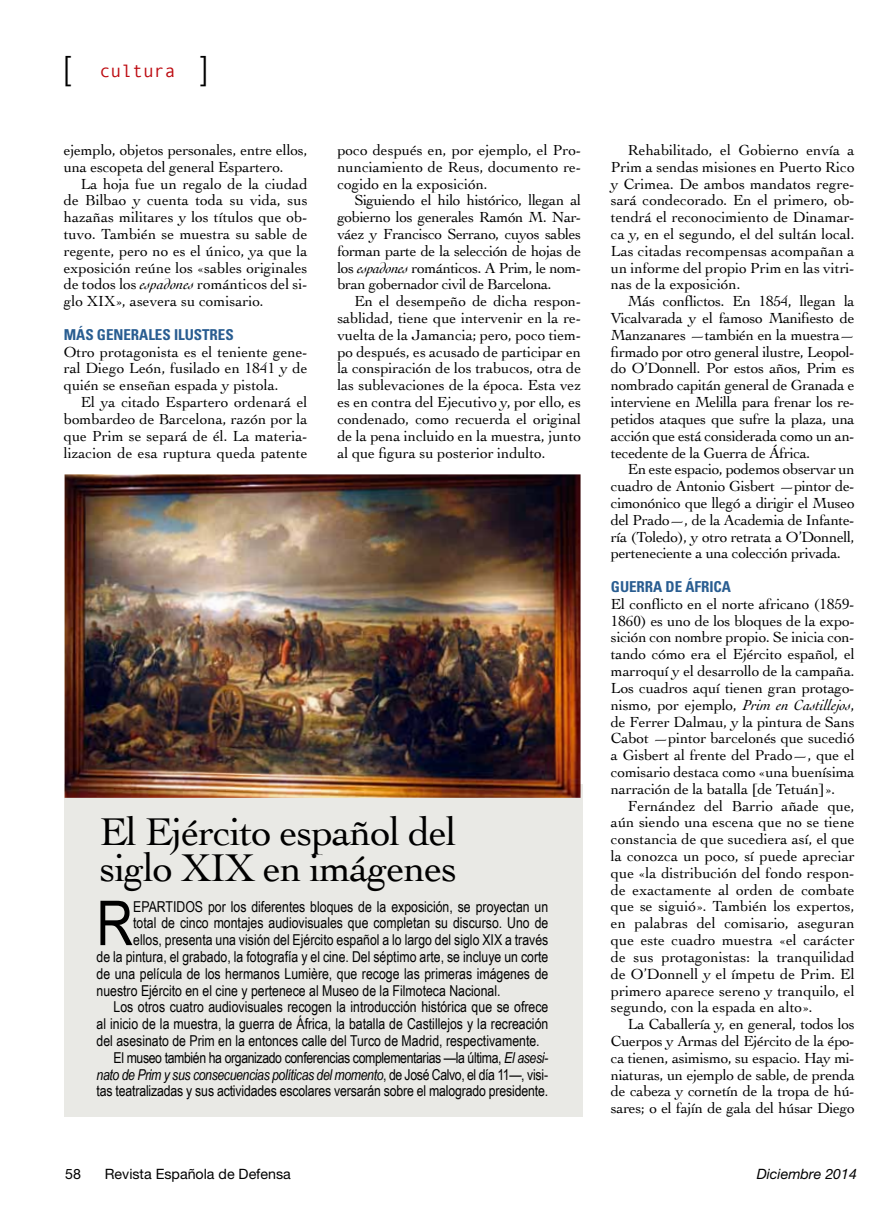
<style>
.page{position:relative;width:893px;height:1217px;background:#fff}
.page>*{position:absolute;margin:0;border:0;box-sizing:border-box;transform-origin:0 0}
.t1{font:61.95px "Arial Narrow";color:#000}
.t2{font:40.5px/36px "Cochin";letter-spacing:-.025em;color:#000}
.t3{font:300 33px "Helvetica Neue";color:#000}
.t4{font:18px "Monotypecom";color:#bd0a10}
.t5{font:15.3px/16.8px "Cochin";letter-spacing:-.005em;color:#000;text-align:justify}
.t6{font:15px "Arial Narrow";color:#000}
.t7{font:italic 15px "Arial Narrow";letter-spacing:-.025em;color:#000}
.t8{font:15px "Arial Narrow";letter-spacing:-.025em;color:#000}
.t9{font:700 condensed 15px "Univers";letter-spacing:-.005em;color:#295d91}
.t10{font:14.25px "Helvetica Neue";color:#000}
.t11{font:italic 14.25px "Helvetica Neue";color:#000}
.s1{font-family:"Helvetica Neue";font-weight:300;font-size:33px;color:#000}
.s2{font-style:italic}
.s3{font-style:normal}
</style>
<div class="page">
<div style="left:64px;top:784px;width:518px;height:332px;background:#e9e9e5"></div>
<img style="left:65px;top:474px;width:516px;height:323px">
<h3 class="t3" style="left:63px;top:48px;width:9px">[</h3>
<p class="t4" style="left:100px;top:60px;width:110px">cultura <span class="s1">]</span></p>
<p class="t5" style="left:64px;top:141px;width:245px">ejemplo, objetos personales, entre ellos, una escopeta del general Espartero.</p>
<p class="t5" style="left:64px;top:174px;width:245px;text-indent:17px">La hoja fue un regalo de la ciudad de Bilbao y cuenta toda su vida, sus hazañas militares y los títulos que ob&shy;tuvo. También se muestra su sable de regente, pero no es el único, ya que la exposición reúne los «sables originales de todos los <span class="s2">espadones</span> románticos del si&shy;glo XIX», asevera su comisario.</p>
<p class="t9" style="left:64px;top:325px;width:171px">MÁS GENERALES ILUSTRES</p>
<p class="t5" style="left:64px;top:342px;width:245px">Otro protagonista es el teniente gene&shy;ral Diego León, fusilado en 1841 y de quién se enseñan espada y pistola.</p>
<p class="t5" style="left:64px;top:393px;width:245px;text-indent:17px">El ya citado Espartero ordenará el bombardeo de Barcelona, razón por la que Prim se separá de él. La materia&shy;lizacion de esa ruptura queda patente</p>
<p class="t5" style="left:337px;top:141px;width:245px">poco después en, por ejemplo, el Pro&shy;nunciamiento de Reus, documento re&shy;cogido en la exposición.</p>
<p class="t5" style="left:337px;top:191px;width:245px;text-indent:17px">Siguiendo el hilo histórico, llegan al gobierno los generales Ramón M. Nar&shy;váez y Francisco Serrano, cuyos sables forman parte de la selección de hojas de los <span class="s2">espadones</span> románticos. A Prim, le nom&shy;bran gobernador civil de Barcelona.</p>
<p class="t5" style="left:337px;top:292px;width:245px;text-indent:17px">En el desempeño de dicha respon&shy;sablidad, tiene que intervenir en la re&shy;vuelta de la Jamancia; pero, poco tiem&shy;po después, es acusado de participar en la conspiración de los trabucos, otra de las sublevaciones de la época. Esta vez es en contra del Ejecutivo y, por ello, es condenado, como recuerda el original de la pena incluido en la muestra, junto al que figura su posterior indulto.</p>
<h2 class="t2" style="left:100px;top:812px;width:359px">El Ejército español del siglo XIX en imágenes</h2>
<h1 class="t1" style="left:97px;top:877px;width:38px">R</h1>
<p class="t6" style="left:133px;top:895px;width:417px">EPARTIDOS por los diferentes bloques de la exposición, se proyectan un</p>
<p class="t6" style="left:133px;top:911px;width:417px">total de cinco montajes audiovisuales que completan su discurso. Uno de</p>
<p class="t6" style="left:133px;top:928px;width:417px">ellos, presenta una visión del Ejército español a lo largo del siglo XIX a través</p>
<p class="t6" style="left:97px;top:945px;width:453px">de la pintura, el grabado, la fotografía y el cine. Del séptimo arte, se incluye un corte</p>
<p class="t6" style="left:97px;top:962px;width:453px">de una película de los hermanos Lumière, que recoge las primeras imágenes de</p>
<p class="t6" style="left:97px;top:979px;width:406px">nuestro Ejército en el cine y pertenece al Museo de la Filmoteca Nacional.</p>
<p class="t6" style="left:114px;top:995px;width:436px">Los otros cuatro audiovisuales recogen la introducción histórica que se ofrece</p>
<p class="t6" style="left:97px;top:1012px;width:453px">al inicio de la muestra, la guerra de África, la batalla de Castillejos y la recreación</p>
<p class="t6" style="left:97px;top:1029px;width:445px">del asesinato de Prim en la entonces calle del Turco de Madrid, respectivamente.</p>
<p class="t8" style="left:114px;top:1046px;width:436px">El museo también ha organizado conferencias complementarias —la última, <span class="s2">El asesi-</span></p>
<p class="t7" style="left:97px;top:1063px;width:453px">nato de Prim y sus consecuencias políticas del momento<span class="s3">, de José Calvo, el día 11—, visi-</span></p>
<p class="t6" style="left:97px;top:1079px;width:453px">tas teatralizadas y sus actividades escolares versarán sobre el malogrado presidente.</p>
<p class="t5" style="left:611px;top:141px;width:245px;text-indent:17px">Rehabilitado, el Gobierno envía a Prim a sendas misiones en Puerto Rico y Crimea. De ambos mandatos regre&shy;sará condecorado. En el primero, ob&shy;tendrá el reconocimiento de Dinamar&shy;ca y, en el segundo, el del sultán local.<br>Las citadas recompensas acompañan a un informe del propio Prim en las vitri&shy;nas de la exposición.</p>
<p class="t5" style="left:611px;top:292px;width:245px;text-indent:17px">Más conflictos. En 1854, llegan la Vicalvarada y el famoso Manifiesto de Manzanares —también en la muestra— firmado por otro general ilustre, Leopol&shy;do O’Donnell. Por estos años, Prim es nombrado capitán general de Granada e interviene en Melilla para frenar los re&shy;petidos ataques que sufre la plaza, una acción que está considerada como un an&shy;tecedente de la Guerra de África.</p>
<p class="t5" style="left:611px;top:460px;width:245px;text-indent:17px">En este espacio, podemos observar un cuadro de Antonio Gisbert —pintor de&shy;cimonónico que llegó a dirigir el Museo del Prado—, de la Academia de Infante&shy;ría (Toledo), y otro retrata a O’Donnell, perteneciente a una colección privada.</p>
<p class="t9" style="left:611px;top:577px;width:122px">GUERRA DE ÁFRICA</p>
<p class="t5" style="left:611px;top:594px;width:245px">El conflicto en el norte africano (1859- 1860) es uno de los bloques de la expo&shy;sición con nombre propio. Se inicia con&shy;tando cómo era el Ejército español, el marroquí y el desarrollo de la campaña.<br>Los cuadros aquí tienen gran protago&shy;nismo, por ejemplo, <span class="s2">Prim en Castillejos</span>, de Ferrer Dalmau, y la pintura de Sans Cabot —pintor barcelonés que sucedió a Gisbert al frente del Prado—, que el comisario destaca como «una buenísima narración de la batalla [de Tetuán]».</p>
<p class="t5" style="left:611px;top:796px;width:245px;text-indent:17px">Fernández del Barrio añade que, aún siendo una escena que no se tiene constancia de que sucediera así, el que la conozca un poco, sí puede apreciar que «la distribución del fondo respon&shy;de exactamente al orden de combate que se siguió». También los expertos, en palabras del comisario, aseguran que este cuadro muestra «el carácter de sus protagonistas: la tranquilidad de O’Donnell y el ímpetu de Prim. El primero aparece sereno y tranquilo, el segundo, con la espada en alto».</p>
<p class="t5" style="left:611px;top:1014px;width:245px;text-indent:17px">La Caballería y, en general, todos los Cuerpos y Armas del Ejército de la épo&shy;ca tienen, asimismo, su espacio. Hay mi&shy;niaturas, un ejemplo de sable, de prenda de cabeza y cornetín de la tropa de hú&shy;sares; o el fajín de gala del húsar Diego</p>
<p class="t10" style="left:65px;top:1164px;width:17px">58</p>
<p class="t10" style="left:105px;top:1164px;width:188px">Revista Española de Defensa</p>
<p class="t11" style="left:757px;top:1164px;width:102px">Diciembre 2014</p>
</div>
